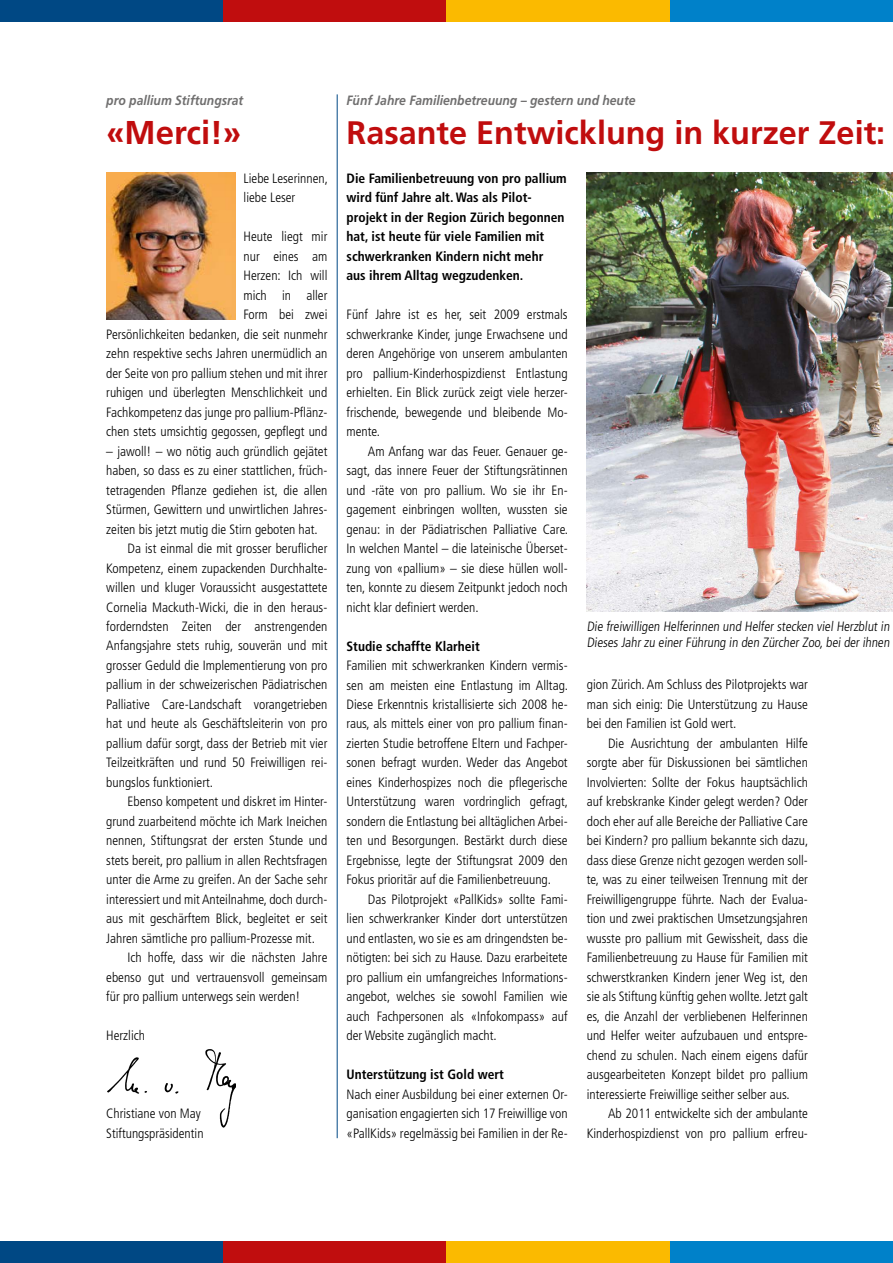
<style>
.page{position:relative;width:893px;height:1263px;background:#fff}
.page>*{position:absolute;margin:0;border:0;box-sizing:border-box;transform-origin:0 0}
.t1{font:700 33px "Frutiger LT Std";color:#c00d0e}
.t2{font:700 32.55px "Frutiger LT Std";color:#c00d0e}
.t3{font:300 condensed 13.5px/19.5px "Frutiger LT Std";color:#000;text-align:justify}
.t4{font:700 condensed 13.5px/19.5px "Frutiger LT Std";color:#000}
.t5{font:italic 700 13.5px "Frutiger LT Std";color:#706f6f;scale:.9 1}
</style>
<div class="page">
<div style="left:0;top:0;width:223px;height:21px;background:#004884"></div>
<div style="left:223px;top:0;width:223px;height:21px;background:#c00d0e"></div>
<div style="left:446px;top:0;width:224px;height:21px;background:#fbba00"></div>
<div style="left:670px;top:0;width:223px;height:21px;background:#0081c9"></div>
<div style="left:0;top:1242px;width:223px;height:21px;background:#004884"></div>
<div style="left:223px;top:1242px;width:223px;height:21px;background:#c00d0e"></div>
<div style="left:446px;top:1242px;width:224px;height:21px;background:#fbba00"></div>
<div style="left:670px;top:1242px;width:223px;height:21px;background:#0081c9"></div>
<img style="left:106px;top:173px;width:129px;height:146px">
<img style="left:107px;top:1049px;width:128px;height:79px">
<hr style="left:337px;top:94px;width:1px;height:1044px;background:#004884">
<img style="left:587px;top:173px;width:306px;height:439px">
<p class="t5" style="left:106px;top:92px;width:154px">pro pallium Stiftungsrat</p>
<h1 class="t1" style="left:106px;top:113px;width:137px">«Merci!»</h1>
<p class="t3" style="left:244px;top:168px;width:86px">Liebe Leserinnen, liebe Leser</p>
<p class="t3" style="left:106px;top:227px;width:223px;text-align:right">Heute liegt mir<br>nur eines am<br>Herzen: Ich will<br>mich in aller<br>Form bei zwei<br>Persönlichkeiten bedanken, die seit nunmehr zehn respektive sechs Jahren unermüdlich an der Seite von pro pallium stehen und mit ihrer ruhigen und überlegten Menschlichkeit und<br>Fachkompetenz das junge pro pallium-Pflänz&shy;chen stets umsichtig gegossen, gepflegt und</p>
<p class="t3" style="left:106px;top:441px;width:223px">– jawoll! – wo nötig auch gründlich gejätet</p>
<p class="t3" style="left:106px;top:461px;width:223px">haben, so dass es zu einer stattlichen, früch-</p>
<p class="t3" style="left:106px;top:480px;width:223px">tetragenden Pflanze gediehen ist, die allen</p>
<p class="t3" style="left:106px;top:500px;width:223px">Stürmen, Gewittern und unwirtlichen Jahres-</p>
<p class="t3" style="left:106px;top:519px;width:213px">zeiten bis jetzt mutig die Stirn geboten hat.</p>
<p class="t3" style="left:128px;top:539px;width:201px">Da ist einmal die mit grosser beruflicher</p>
<p class="t3" style="left:106px;top:558px;width:223px">Kompetenz, einem zupackenden Durchhalte-</p>
<p class="t3" style="left:106px;top:578px;width:223px">willen und kluger Voraussicht ausgestattete</p>
<p class="t3" style="left:106px;top:597px;width:221px">Cornelia Mackuth-Wicki, die in den heraus-</p>
<p class="t3" style="left:106px;top:617px;width:223px">forderndsten Zeiten der anstrengenden</p>
<p class="t3" style="left:106px;top:636px;width:223px">Anfangsjahre stets ruhig, souverän und mit</p>
<p class="t3" style="left:106px;top:656px;width:223px">grosser Geduld die Implementierung von pro</p>
<p class="t3" style="left:106px;top:675px;width:223px">pallium in der schweizerischen Pädiatrischen</p>
<p class="t3" style="left:106px;top:695px;width:223px">Palliative Care-Landschaft vorangetrieben</p>
<p class="t3" style="left:106px;top:714px;width:223px">hat und heute als Geschäftsleiterin von pro</p>
<p class="t3" style="left:106px;top:734px;width:223px">pallium dafür sorgt, dass der Betrieb mit vier</p>
<p class="t3" style="left:106px;top:753px;width:223px">Teilzeitkräften und rund 50 Freiwilligen rei-</p>
<p class="t3" style="left:106px;top:773px;width:108px">bungslos funktioniert.</p>
<p class="t3" style="left:128px;top:792px;width:201px">Ebenso kompetent und diskret im Hinter-</p>
<p class="t3" style="left:106px;top:812px;width:223px">grund zuarbeitend möchte ich Mark Ineichen</p>
<p class="t3" style="left:106px;top:831px;width:223px">nennen, Stiftungsrat der ersten Stunde und</p>
<p class="t3" style="left:106px;top:851px;width:223px">stets bereit, pro pallium in allen Rechtsfragen</p>
<p class="t3" style="left:106px;top:870px;width:223px">unter die Arme zu greifen. An der Sache sehr</p>
<p class="t3" style="left:106px;top:890px;width:223px">interessiert und mit Anteilnahme, doch durch-</p>
<p class="t3" style="left:106px;top:909px;width:223px">aus mit geschärftem Blick, begleitet er seit</p>
<p class="t3" style="left:106px;top:929px;width:210px">Jahren sämtliche pro pallium-Prozesse mit.</p>
<p class="t3" style="left:128px;top:948px;width:201px">Ich hoffe, dass wir die nächsten Jahre</p>
<p class="t3" style="left:106px;top:968px;width:223px">ebenso gut und vertrauensvoll gemeinsam</p>
<p class="t3" style="left:106px;top:987px;width:196px">für pro pallium unterwegs sein werden!</p>
<p class="t3" style="left:106px;top:1026px;width:40px">Herzlich</p>
<p class="t3" style="left:106px;top:1104px;width:99px">Christiane von May<br>Stiftungspräsidentin</p>
<p class="t5" style="left:347px;top:92px;width:323px">Fünf Jahre Familienbetreuung – gestern und heute</p>
<h2 class="t2" style="left:347px;top:113px;width:540px">Rasante Entwicklung in kurzer Zeit:</h2>
<p class="t4" style="left:347px;top:168px;width:222px">Die Familienbetreuung von pro pallium wird fünf Jahre alt. Was als Pilot&shy;projekt in der Region Zürich begonnen hat, ist heute für viele Familien mit schwerkranken Kindern nicht mehr<br>aus ihrem Alltag wegzudenken.</p>
<p class="t3" style="left:347px;top:305px;width:223px">Fünf Jahre ist es her, seit 2009 erstmals schwerkranke Kinder, junge Erwachsene und deren Angehörige von unserem ambulanten pro pallium-Kinderhospizdienst Entlastung erhielten. Ein Blick zurück zeigt viele herzer&shy;frischende, bewegende und bleibende Mo&shy;mente.</p>
<p class="t3" style="left:347px;top:441px;width:223px;text-indent:21px">Am Anfang war das Feuer. Genauer ge&shy;sagt, das innere Feuer der Stiftungsrätinnen und -räte von pro pallium. Wo sie ihr En&shy;gagement einbringen wollten, wussten sie genau: in der Pädiatrischen Palliative Care.<br>In welchen Mantel – die lateinische Überset&shy;zung von «pallium» – sie diese hüllen woll&shy;ten, konnte zu diesem Zeitpunkt jedoch noch nicht klar definiert werden.</p>
<p class="t4" style="left:347px;top:636px;width:135px">Studie schaffte Klarheit</p>
<p class="t3" style="left:347px;top:656px;width:223px">Familien mit schwerkranken Kindern vermis&shy;sen am meisten eine Entlastung im Alltag.<br>Diese Erkenntnis kristallisierte sich 2008 he&shy;raus, als mittels einer von pro pallium finan&shy;zierten Studie betroffene Eltern und Fachper&shy;sonen befragt wurden. Weder das Angebot eines Kinderhospizes noch die pflegerische Unterstützung waren vordringlich gefragt, sondern die Entlastung bei alltäglichen Arbei&shy;ten und Besorgungen. Bestärkt durch diese Ergebnisse, legte der Stiftungsrat 2009 den Fokus prioritär auf die Familienbetreuung.</p>
<p class="t3" style="left:347px;top:890px;width:223px;text-indent:21px">Das Pilotprojekt «PallKids» sollte Fami&shy;lien schwerkranker Kinder dort unterstützen und entlasten, wo sie es am dringendsten be&shy;nötigten: bei sich zu Hause. Dazu erarbeitete pro pallium ein umfangreiches Informations&shy;angebot, welches sie sowohl Familien wie auch Fachpersonen als «Infokompass» auf der Website zugänglich macht.</p>
<p class="t4" style="left:347px;top:1065px;width:159px">Unterstützung ist Gold wert</p>
<p class="t3" style="left:347px;top:1085px;width:223px">Nach einer Ausbildung bei einer externen Or&shy;ganisation engagierten sich 17 Freiwillige von «PallKids» regelmässig bei Familien in der Re-</p>
<p class="t3" style="left:587px;top:619px;width:306px;line-height:15.6px">Die freiwilligen Helferinnen und Helfer stecken viel Herzblut in<br>Dieses Jahr zu einer Führung in den Zürcher Zoo,bei der ihnen</p>
<p class="t3" style="left:587px;top:675px;width:223px">gion Zürich. Am Schluss des Pilotprojekts war man sich einig: Die Unterstützung zu Hause bei den Familien ist Gold wert.</p>
<p class="t3" style="left:587px;top:734px;width:223px;text-align:left;text-indent:21px">Die Ausrichtung der ambulanten Hilfe sorgte aber für Diskussionen bei sämtlichen Involvierten: Sollte der Fokus hauptsächlich auf krebskranke Kinder gelegt werden? Oder doch eher auf alle Bereiche der Palliative Care bei Kindern? pro pallium bekannte sich dazu, dass diese Grenze nicht gezogen werden soll&shy;te, was zu einer teilweisen Trennung mit der Freiwilligengruppe führte. Nach der Evalua&shy;tion und zwei praktischen Umsetzungsjahren wusste pro pallium mit Gewissheit, dass die Familienbetreuung zu Hause für Familien mit schwerstkranken Kindern jener Weg ist, den sie als Stiftung künftig gehen wollte. Jetzt galt es, die Anzahl der verbliebenen Helferinnen und Helfer weiter aufzubauen und entspre&shy;chend zu schulen. Nach einem eigens dafür ausgearbeiteten Konzept bildet pro pallium interessierte Freiwillige seither selber aus.</p>
<p class="t3" style="left:587px;top:1104px;width:223px;text-align:right">Ab 2011 entwickelte sich der ambulante<br>Kinderhospizdienst von pro pallium erfreu-</p>
</div>
